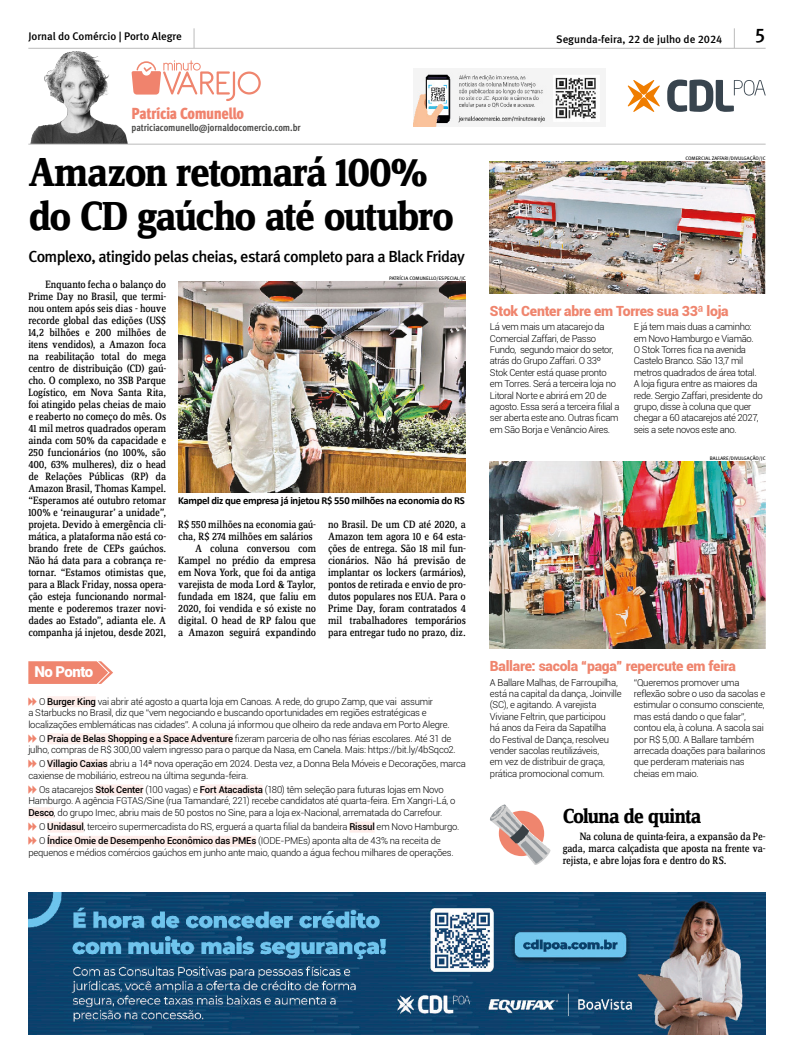
<style>
.page{position:relative;width:794px;height:1063px;background:#fff}
.page>*{position:absolute;margin:0;border:0;box-sizing:border-box;transform-origin:0 0}
.Abre{font:700 42px/44px "Zine Serif Dis";letter-spacing:-.04em;color:#000}
.Matéria_3_2_1{font:700 21px "Zine Serif Dis";letter-spacing:-.035em;color:#000}
.t1{font:19.9px "Meta Medium LF";color:#000}
.Linha_de_apoio{font:16px "Meta Medium LF";letter-spacing:-.04em;color:#000}
.t2{font:16px "Meta Cond Black LF";letter-spacing:-.03em;color:#f0836d}
.SUBTIT_BOX{font:900 15px "Roboto";letter-spacing:-.035em;color:#fff}
.SUBTIT_BOX-2{font:900 14px "Roboto";letter-spacing:-.02em;color:#ef856e}
.TEXTO{font:11px/12px "Zine Serif Dis";letter-spacing:-.015em;color:#000;text-align:justify}
.Cabeçalho{font:11px "Meta Medium LF";color:#000}
.Legenda{font:700 10.6px "Calibri";letter-spacing:-.03em;color:#000}
.t3{font:700 10px "Meta Cond";letter-spacing:-.01em;color:#4a4a49}
.TEXTO-2{font:300 9.5px/11.4px "Roboto";letter-spacing:-.025em;color:#000}
.Crédito{font:5px "Meta Book Caps";color:#000}
.s1{font-weight:500}
</style>
<div class="page">
<svg style="left:734px;top:28px;width:1px;height:20px"></svg>
<svg style="left:194px;top:28px;width:1px;height:20px"></svg>
<hr style="left:28px;top:48px;width:737px;height:1px;background:#bbb">
<svg style="left:140px;top:60px;width:121px;height:41px"></svg>
<img style="left:28px;top:51px;width:112px;height:93px">
<hr style="left:28px;top:144px;width:737px;height:1px;background:#bbb">
<svg style="left:499px;top:811px;width:45px;height:45px;background:#c59389"></svg>
<img style="left:490px;top:804px;width:14px;height:24px">
<svg style="left:28px;top:661px;width:85px;height:23px;background:#f0917c"></svg>
<img style="left:413px;top:68px;width:192px;height:58px">
<img style="left:178px;top:281px;width:288px;height:211px">
<img style="left:490px;top:462px;width:275px;height:186px">
<img style="left:490px;top:161px;width:275px;height:132px">
<div style="left:47px;top:696px;width:49px;height:11px;background:#feedea"></div>
<div style="left:47px;top:733px;width:186px;height:11px;background:#feedea"></div>
<div style="left:47px;top:759px;width:61px;height:11px;background:#feedea"></div>
<div style="left:95px;top:785px;width:48px;height:11px;background:#feedea"></div>
<div style="left:200px;top:785px;width:63px;height:11px;background:#feedea"></div>
<div style="left:28px;top:807px;width:26px;height:11px;background:#feedea"></div>
<div style="left:47px;top:822px;width:37px;height:11px;background:#feedea"></div>
<div style="left:349px;top:822px;width:25px;height:11px;background:#feedea"></div>
<div style="left:47px;top:836px;width:209px;height:11px;background:#feedea"></div>
<svg style="left:667px;top:80px;width:98px;height:32px"></svg>
<svg style="left:628px;top:80px;width:32px;height:32px"></svg>
<img style="left:28px;top:893px;width:737px;height:142px">
<p class="Cabeçalho" style="left:28px;top:30px;width:155px">Jornal do Comércio | Porto Alegre</p>
<p class="Cabeçalho" style="left:556px;top:32px;width:168px">Segunda-feira, 22 de julho de 2024</p>
<p class="t1" style="left:754px;top:24px;width:13px">5</p>
<h3 class="t2" style="left:132px;top:104px;width:114px">Patrícia Comunello</h3>
<p class="t3" style="left:132px;top:122px;width:170px">patriciacomunello@jornaldocomercio.com.br</p>
<p class="Abre" style="left:28px;top:152px;width:427px">Amazon retomará 100% do CD gaúcho até outubro</p>
<p class="Linha_de_apoio" style="left:28px;top:248px;width:438px">Complexo, atingido pelas cheias, estará completo para a Black Friday</p>
<p class="TEXTO" style="left:28px;top:279px;width:139px;text-indent:17px">Enquanto fecha o balanço do Prime Day no Brasil, que termi&shy;nou ontem após seis dias - houve recorde global das edições (US$ 14,2 bilhões e 200 milhões de itens vendidos), a Amazon foca na reabilitação total do mega centro de distribuição (CD) gaú&shy;cho. O complexo, no 3SB Parque Logístico, em Nova Santa Rita, foi atingido pelas cheias de maio e reaberto no começo do mês. Os 41 mil metros quadrados operam ainda com 50% da capacidade e 250 funcionários (no 100%, são 400, 63% mulheres), diz o head de Relações Públicas (RP) da Amazon Brasil, Thomas Kampel. “Esperamos até outubro retomar 100% e ‘reinaugurar’ a unidade”, projeta. Devido à emergência cli&shy;mática, a plataforma não está co&shy;brando frete de CEPs gaúchos.<br>Não há data para a cobrança re&shy;tornar. “Estamos otimistas que, para a Black Friday, nossa opera&shy;ção esteja funcionando normal&shy;mente e poderemos trazer novi&shy;dades ao Estado”, adianta ele. A companha já injetou, desde 2021,</p>
<p class="Crédito" style="left:389px;top:276px;width:78px">PATRÍCIA COMUNELLO/ESPECIAL/JC</p>
<p class="Legenda" style="left:178px;top:493px;width:288px">Kampel diz que empresa já injetou R$ 550 milhões na economia do RS</p>
<p class="TEXTO" style="left:178px;top:519px;width:139px">R$ 550 milhões na economia gaú&shy;cha, R$ 274 milhões em salários</p>
<p class="TEXTO" style="left:178px;top:543px;width:139px;text-indent:17px">A coluna conversou com Kampel no prédio da empresa em Nova York, que foi da antiga varejista de moda Lord &amp; Taylor, fundada em 1824, que faliu em 2020, foi vendida e só existe no digital. O head de RP falou que a Amazon seguirá expandindo</p>
<p class="TEXTO" style="left:328px;top:519px;width:139px">no Brasil. De um CD até 2020, a Amazon tem agora 10 e 64 esta&shy;ções de entrega. São 18 mil fun&shy;cionários. Não há previsão de implantar os lockers (armários), pontos de retirada e envio de pro&shy;dutos populares nos EUA. Para o Prime Day, foram contratados 4 mil trabalhadores temporários para entregar tudo no prazo, diz.</p>
<p class="SUBTIT_BOX" style="left:34px;top:661px;width:60px">No Ponto</p>
<p class="TEXTO-2" style="left:28px;top:695px;width:423px;text-indent:11px">O <span class="s1">Burger King</span> vai abrir até agosto a quarta loja em Canoas. A rede, do grupo Zamp, que vai assumir<br>a Starbucks no Brasil, diz que “vem negociando e buscando oportunidades em regiões estratégicas e localizações emblemáticas nas cidades”. A coluna já informou que olheiro da rede andava em Porto Alegre.</p>
<p class="TEXTO-2" style="left:28px;top:732px;width:429px;text-indent:11px">O <span class="s1">Praia de Belas Shopping e a Space Adventure</span> fizeram parceria de olho nas férias escolares. Até 31 de julho, compras de R$ 300,00 valem ingresso para o parque da Nasa, em Canela. Mais: https://bit.ly/4bSqco2.</p>
<p class="TEXTO-2" style="left:28px;top:758px;width:439px;text-indent:11px">O <span class="s1">Villagio Caxias</span> abriu a 14ª nova operação em 2024. Desta vez, a Donna Bela Móveis e Decorações, marca caxiense de mobiliário, estreou na última segunda-feira.</p>
<p class="TEXTO-2" style="left:28px;top:784px;width:429px;text-indent:11px">Os atacarejos <span class="s1">Stok Center</span> (100 vagas) e <span class="s1">Fort Atacadista</span> (180) têm seleção para futuras lojas em Novo<br>Hamburgo. A agência FGTAS/Sine (rua Tamandaré, 221) recebe candidatos até quarta-feira. Em Xangri-Lá, o<br><span class="s1">Desco</span>, do grupo Imec, abriu mais de 50 postos no Sine, para a loja ex-Nacional, arrematada do Carrefour.</p>
<p class="TEXTO-2" style="left:39px;top:821px;width:422px">O <span class="s1">Unidasul</span>, terceiro supermercadista do RS, erguerá a quarta filial da bandeira <span class="s1">Rissul</span> em Novo Hamburgo.</p>
<p class="TEXTO-2" style="left:28px;top:835px;width:427px;text-align:center">O <span class="s1">Índice Omie de Desempenho Econômico das PMEs</span> (IODE-PMEs) aponta alta de 43% na receita de pequenos e médios comércios gaúchos em junho ante maio, quando a água fechou milhares de operações.</p>
<p class="Crédito" style="left:685px;top:156px;width:82px">COMERCIAL ZAFFARI/DIVULGAÇÃO/JC</p>
<p class="SUBTIT_BOX-2" style="left:490px;top:301px;width:240px">Stok Center abre em Torres sua 33ª loja</p>
<p class="TEXTO-2" style="left:490px;top:321px;width:131px">Lá vem mais um atacarejo da<br>Comercial Zaffari, de Passo<br>Fundo, segundo maior do setor, atrás do Grupo Zaffari. O 33º<br>Stok Center está quase pronto em Torres. Será a terceira loja no<br>Litoral Norte e abrirá em 20 de agosto. Essa será a terceira filial a ser aberta este ano. Outras ficam em São Borja e Venâncio Aires.</p>
<p class="TEXTO-2" style="left:634px;top:321px;width:130px">E já tem mais duas a caminho: em Novo Hamburgo e Viamão.<br>O Stok Torres fica na avenida<br>Castelo Branco. São 13,7 mil metros quadrados de área total.<br>A loja figura entre as maiores da rede. Sergio Zaffari, presidente do grupo, disse à coluna que quer chegar a 60 atacarejos até 2027, seis a sete novos este ano.</p>
<p class="Crédito" style="left:710px;top:456px;width:57px">BALLARE/DIVULGAÇÃO/JC</p>
<p class="SUBTIT_BOX-2" style="left:490px;top:656px;width:247px">Ballare: sacola “paga” repercute em feira</p>
<p class="TEXTO-2" style="left:490px;top:676px;width:133px">A Ballare Malhas, de Farroupilha, está na capital da dança, Joinville (SC), e agitando. A varejista<br>Viviane Feltrin, que participou<br>há anos da Feira da Sapatilha<br>do Festival de Dança, resolveu vender sacolas reutilizáveis,<br>em vez de distribuir de graça, prática promocional comum.</p>
<p class="TEXTO-2" style="left:634px;top:676px;width:133px">“Queremos promover uma reflexão sobre o uso da sacolas e estimular o consumo consciente, mas está dando o que falar”, contou ela, à coluna. A sacola sai por R$ 5,00. A Ballare também arrecada doações para bailarinos que perderam materiais nas cheias em maio.</p>
<p class="Matéria_3_2_1" style="left:562px;top:805px;width:140px">Coluna de quinta</p>
<p class="TEXTO" style="left:562px;top:831px;width:204px;text-indent:17px">Na coluna de quinta-feira, a expansão da Pe&shy;gada, marca calçadista que aposta na frente va&shy;rejista, e abre lojas fora e dentro do RS.</p>
</div>
